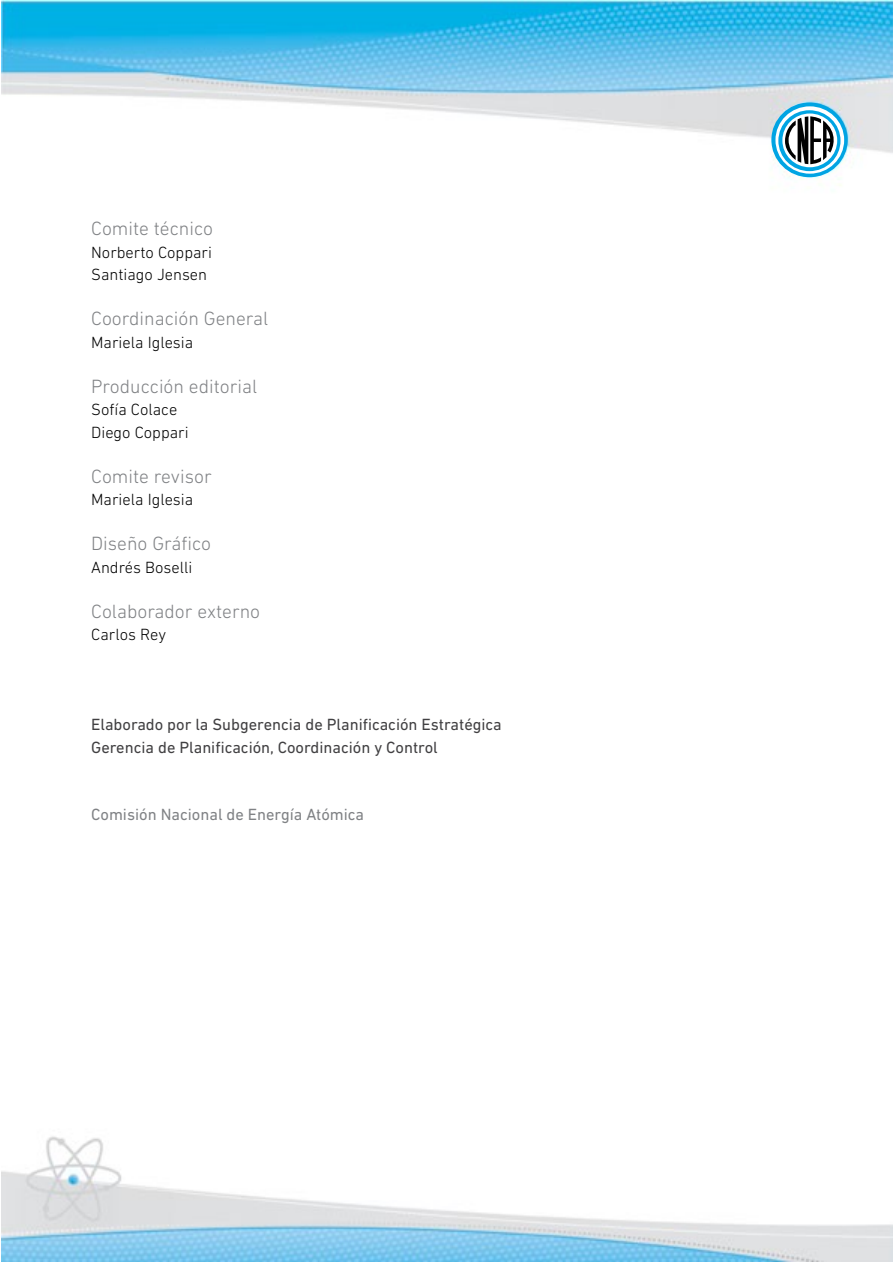
<style>
.page{position:relative;width:893px;height:1263px;background:#fff}
.page>*{position:absolute;margin:0;border:0;box-sizing:border-box;transform-origin:0 0}
.t1{font:300 19.5px "DIN Next LT Pro";color:#808285}
.t2{font:300 16.5px/22.5px "DIN Next LT Pro";color:#000}
.t3{font:16.5px/22.5px "DIN Next LT Pro";color:#414042}
.t4{font:16.5px "DIN Next LT Pro";color:#808285}
</style>
<div class="page">
<img style="left:1px;top:1px;width:892px;height:1261px">
<svg style="left:771px;top:103px;width:77px;height:74px"></svg>
<svg style="left:775px;top:106px;width:69px;height:68px"></svg>
<svg style="left:778px;top:110px;width:62px;height:61px"></svg>
<svg style="left:782px;top:114px;width:55px;height:53px"></svg>
<svg style="left:785px;top:116px;width:54px;height:48px"></svg>
<div style="left:157px;top:228px;width:99px;height:38px;background:#fff"></div>
<p class="t1" style="left:91px;top:217px;width:123px">Comite técnico</p>
<p class="t2" style="left:91px;top:240px;width:122px">Norberto Coppari<br>Santiago Jensen</p>
<p class="t1" style="left:91px;top:307px;width:179px">Coordinación General</p>
<p class="t2" style="left:91px;top:330px;width:104px">Mariela Iglesia</p>
<p class="t1" style="left:91px;top:375px;width:167px">Producción editorial</p>
<p class="t2" style="left:91px;top:398px;width:99px">Sofía Colace<br>Diego Coppari</p>
<p class="t1" style="left:91px;top:465px;width:122px">Comite revisor</p>
<p class="t2" style="left:91px;top:488px;width:104px">Mariela Iglesia</p>
<p class="t1" style="left:91px;top:532px;width:122px">Diseño Gráfico</p>
<p class="t2" style="left:91px;top:555px;width:103px">Andrés Boselli</p>
<p class="t1" style="left:91px;top:600px;width:171px">Colaborador externo</p>
<p class="t2" style="left:91px;top:623px;width:76px">Carlos Rey</p>
<p class="t3" style="left:91px;top:713px;width:412px">Elaborado por la Subgerencia de Planificación Estratégica<br>Gerencia de Planificación, Coordinación y Control</p>
<p class="t4" style="left:91px;top:805px;width:274px">Comisión Nacional de Energía Atómica</p>
</div>
